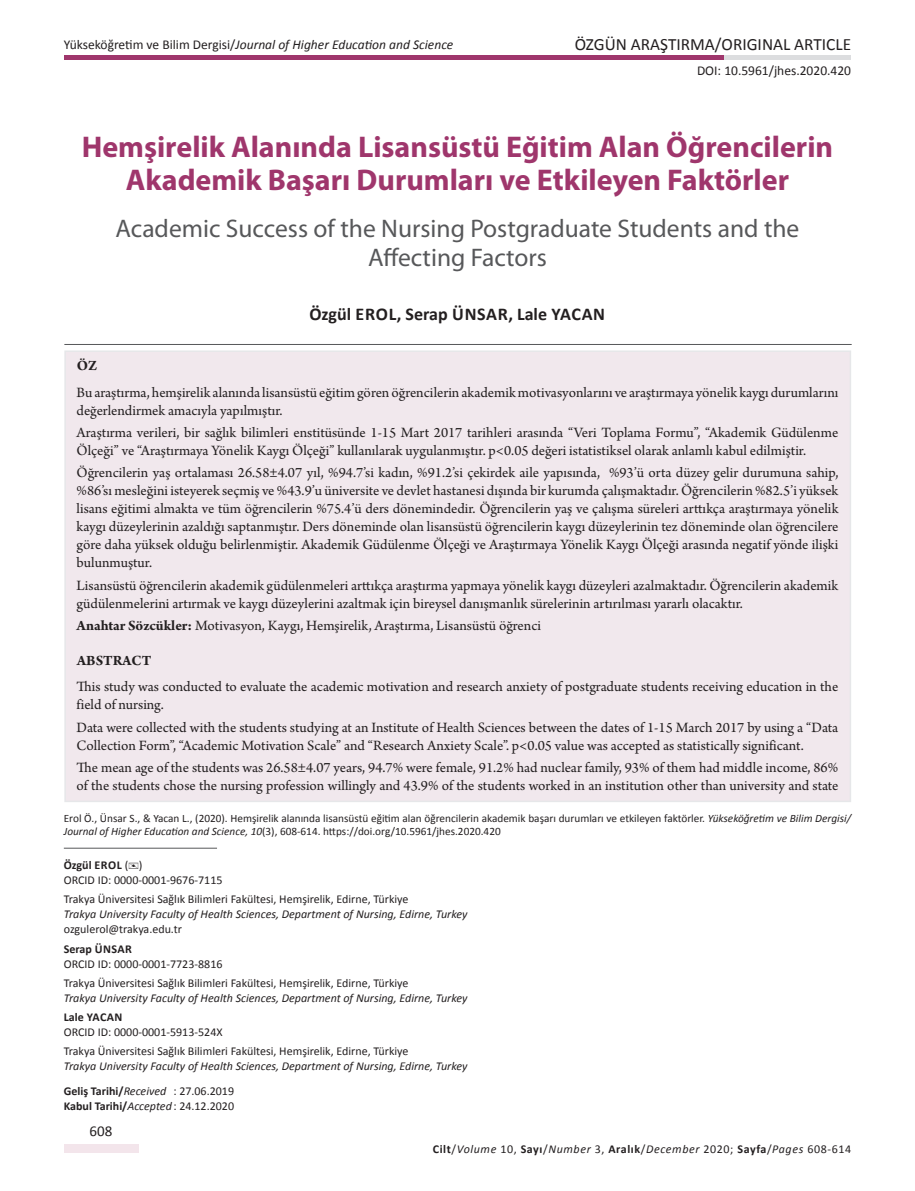
<style>
.page{position:relative;width:915px;height:1191px;background:#fff}
.page>*{position:absolute;margin:0;border:0;box-sizing:border-box;transform-origin:0 0}
.t1{font:700 30px/33px "Myriad Pro";color:#9f366c;text-align:center}
.t2{font:25.5px/29.2px "Myriad Pro";color:#57585a;text-align:center}
.t3{font:700 18px "Calibri";color:#231f20}
.t4{font:17.25px "Calibri";color:#231f20}
.t5{font:15px/18px "Arno Pro";color:#231f20}
.t6{font:700 15px "Arno Pro";letter-spacing:.005em;color:#231f20}
.t7{font:15px "Calibri";color:#231f20}
.t8{font:italic 13.5px "Calibri";color:#231f20}
.t9{font:13.5px "Calibri";color:#231f20}
.t10{font:12px/19.2px "Calibri";color:#231f20}
.t11{font:italic 12px/24.8px "Calibri";color:#231f20}
.t12{font:italic 12px "Calibri";letter-spacing:.05em;color:#231f20}
.t13{font:700 12px "Calibri";color:#231f20}
.t14{font:11.25px/13.5px "Calibri";color:#231f20}
.s1{font-style:normal}
.s2{font-weight:700}
.s3{font-style:italic}
.s4{font-weight:700;font-style:normal}
.s5{font-weight:400;font-style:italic}
.s6{font-weight:400}
</style>
<div class="page">
<div style="left:64px;top:1144px;width:74px;height:8px;background:#f3e5eb"></div>
<div style="left:719px;top:55px;width:131px;height:5px;background:#dcdddf"></div>
<div style="left:64px;top:55px;width:659px;height:5px;background:#9f366c"></div>
<hr style="left:64px;top:344px;width:787px;height:1px;background:#57585a">
<hr style="left:64px;top:848px;width:153px;height:1px;background:#57585a">
<div style="left:64px;top:350px;width:786px;height:452px;background:#f1e8ed;border:2px solid #e6e7e9"></div>
<p class="t8" style="left:64px;top:36px;width:391px"><span class="s1">Yükseköğretim ve Bilim Dergisi/</span>Journal of Higher Education and Science</p>
<p class="t4" style="left:574px;top:34px;width:278px">ÖZGÜN ARAŞTIRMA/ORIGINAL ARTICLE</p>
<p class="t9" style="left:696px;top:62px;width:156px">DOI: 10.5961/jhes.2020.420</p>
<h1 class="t1" style="left:82px;top:130px;width:752px">Hemşirelik Alanında Lisansüstü Eğitim Alan Öğrencilerin<br>Akademik Başarı Durumları ve Etkileyen Faktörler</h1>
<h2 class="t2" style="left:115px;top:213px;width:685px">Academic Success of the Nursing Postgraduate Students and the<br>Affecting Factors</h2>
<p class="t3" style="left:309px;top:302px;width:297px">Özgül EROL, Serap ÜNSAR, Lale YACAN</p>
<p class="t6" style="left:77px;top:357px;width:22px">ÖZ</p>
<p class="t5" style="left:77px;top:384px;width:763px">Bu araştırma, hemşirelik alanında lisansüstü eğitim gören öğrencilerin akademik motivasyonlarını ve araştırmaya yönelik kaygı durumlarını değerlendirmek amacıyla yapılmıştır.</p>
<p class="t5" style="left:77px;top:424px;width:763px">Araştırma verileri, bir sağlık bilimleri enstitüsünde 1-15 Mart 2017 tarihleri arasında “Veri Toplama Formu”, “Akademik Güdülenme<br>Ölçeği” ve “Araştırmaya Yönelik Kaygı Ölçeği” kullanılarak uygulanmıştır. p&lt;0.05 değeri istatistiksel olarak anlamlı kabul edilmiştir.</p>
<p class="t5" style="left:77px;top:464px;width:763px;text-align:justify">Öğrencilerin yaş ortalaması 26.58±4.07 yıl, %94.7’si kadın, %91.2’si çekirdek aile yapısında, %93’ü orta düzey gelir durumuna sahip, %86’sı mesleğini isteyerek seçmiş ve %43.9’u üniversite ve devlet hastanesi dışında bir kurumda çalışmaktadır. Öğrencilerin %82.5’i yüksek lisans eğitimi almakta ve tüm öğrencilerin %75.4’ü ders dönemindedir. Öğrencilerin yaş ve çalışma süreleri arttıkça araştırmaya yönelik kaygı düzeylerinin azaldığı saptanmıştır. Ders döneminde olan lisansüstü öğrencilerin kaygı düzeylerinin tez döneminde olan öğrencilere göre daha yüksek olduğu belirlenmiştir. Akademik Güdülenme Ölçeği ve Araştırmaya Yönelik Kaygı Ölçeği arasında negatif yönde ilişki bulunmuştur.</p>
<p class="t5" style="left:77px;top:577px;width:763px">Lisansüstü öğrencilerin akademik güdülenmeleri arttıkça araştırma yapmaya yönelik kaygı düzeyleri azalmaktadır. Öğrencilerin akademik güdülenmelerini artırmak ve kaygı düzeylerini azaltmak için bireysel danışmanlık sürelerinin artırılması yararlı olacaktır.</p>
<p class="t5" style="left:77px;top:617px;width:466px"><span class="s2">Anahtar Sözcükler:</span> Motivasyon, Kaygı, Hemşirelik, Araştırma, Lisansüstü öğrenci</p>
<p class="t6" style="left:77px;top:651px;width:76px">ABSTRACT</p>
<p class="t5" style="left:77px;top:678px;width:763px">This study was conducted to evaluate the academic motivation and research anxiety of postgraduate students receiving education in the field of nursing.</p>
<p class="t5" style="left:77px;top:719px;width:763px">Data were collected with the students studying at an Institute of Health Sciences between the dates of 1-15 March 2017 by using a “Data<br>Collection Form”, “Academic Motivation Scale” and “Research Anxiety Scale”. p&lt;0.05 value was accepted as statistically significant.</p>
<p class="t5" style="left:77px;top:759px;width:763px">The mean age of the students was 26.58±4.07 years, 94.7% were female, 91.2% had nuclear family, 93% of them had middle income, 86% of the students chose the nursing profession willingly and 43.9% of the students worked in an institution other than university and state</p>
<p class="t14" style="left:64px;top:811px;width:788px">Erol Ö., Ünsar S., &amp; Yacan L., (2020). Hemşirelik alanında lisansüstü eğitim alan öğrencilerin akademik başarı durumları ve etkileyen faktörler. <span class="s3">Yükseköğretim ve Bilim Dergisi/<br>Journal of Higher Education and Science, 10</span>(3), 608-614. https://doi.org/10.5961/jhes.2020.420</p>
<p class="t10" style="left:64px;top:857px;width:160px;line-height:15px"><span class="s2">Özgül EROL</span> ( )<br>ORCID ID: 0000-0001-9676-7115</p>
<p class="t10" style="left:64px;top:889px;width:346px">Trakya Üniversitesi Sağlık Bilimleri Fakültesi, Hemşirelik, Edirne, Türkiye</p>
<p class="t11" style="left:64px;top:901px;width:405px">Trakya University Faculty of Health Sciences, Department of Nursing, Edirne, Turkey</p>
<p class="t10" style="left:64px;top:919px;width:120px">ozgulerol@trakya.edu.tr</p>
<p class="t13" style="left:64px;top:941px;width:70px">Serap ÜNSAR</p>
<p class="t10" style="left:64px;top:954px;width:346px">ORCID ID: 0000-0001-7723-8816<br>Trakya Üniversitesi Sağlık Bilimleri Fakültesi, Hemşirelik, Edirne, Türkiye</p>
<p class="t11" style="left:64px;top:985px;width:405px">Trakya University Faculty of Health Sciences, Department of Nursing, Edirne, Turkey</p>
<p class="t13" style="left:64px;top:1009px;width:60px">Lale YACAN</p>
<p class="t10" style="left:64px;top:1022px;width:346px">ORCID ID: 0000-0001-5913-524X<br>Trakya Üniversitesi Sağlık Bilimleri Fakültesi, Hemşirelik, Edirne, Türkiye</p>
<p class="t11" style="left:64px;top:1053px;width:405px">Trakya University Faculty of Health Sciences, Department of Nursing, Edirne, Turkey<br><span class="s4">Geliş Tarihi/</span>Received <span class="s1">: 27.06.2019</span></p>
<p class="t13" style="left:64px;top:1098px;width:172px">Kabul Tarihi/<span class="s5">Accepted</span><span class="s6">: 24.12.2020</span></p>
<p class="t7" style="left:90px;top:1121px;width:24px">608</p>
<p class="t12" style="left:432px;top:1140px;width:419px"><span class="s4">Cilt</span><span class="s1">/</span>Volume <span class="s1">10,</span> <span class="s4">Sayı</span><span class="s1">/</span>Number <span class="s1">3,</span> <span class="s4">Aralık</span><span class="s1">/</span>December <span class="s1">2020;</span> <span class="s4">Sayfa</span><span class="s1">/</span>Pages <span class="s1">608-614</span></p>
</div>
